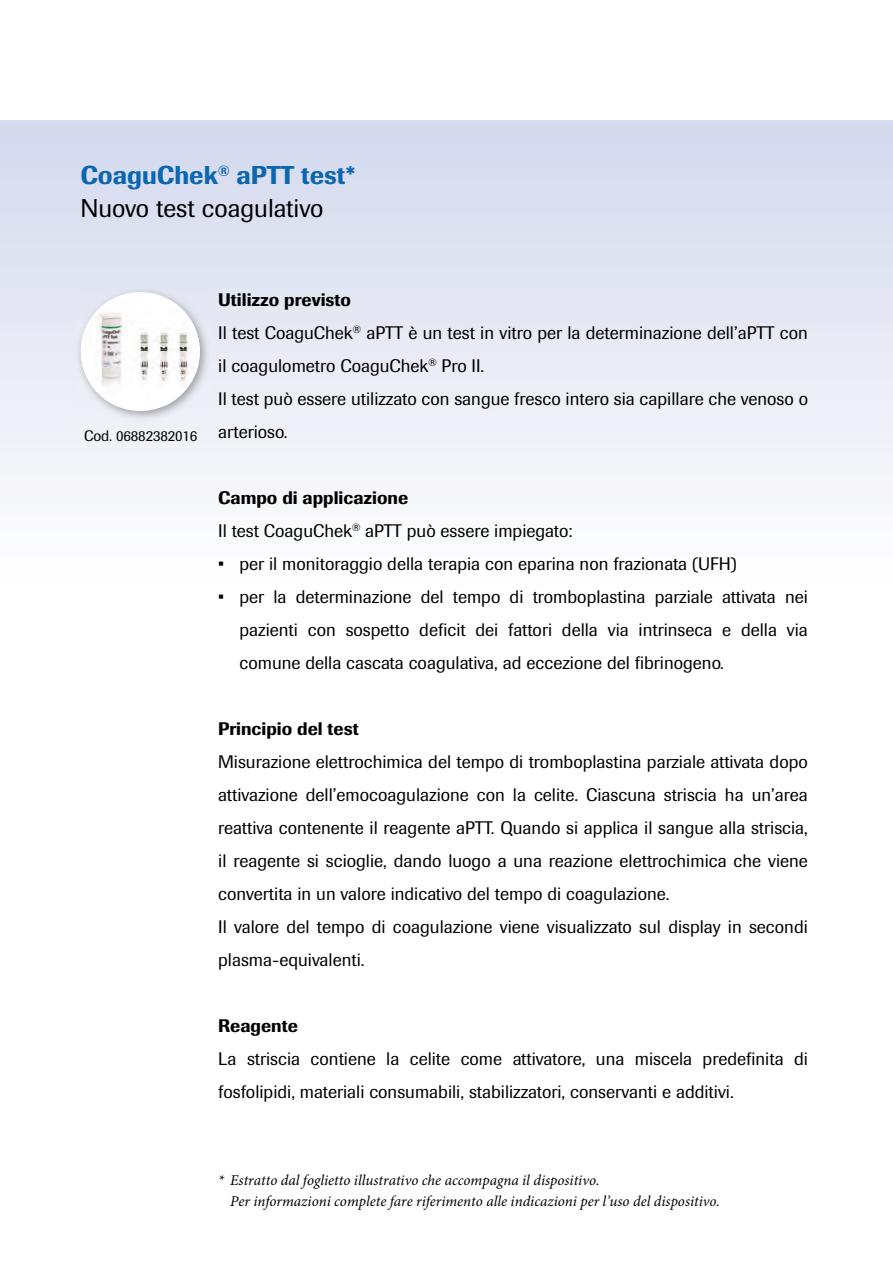
<style>
.page{position:relative;width:893px;height:1263px;background:#fff}
.page>*{position:absolute;margin:0;border:0;box-sizing:border-box;transform-origin:0 0}
.t1{font:25.5px/33px "Imago Pro";color:#000}
.t2{font:18px/33px "Imago Pro";color:#000}
.t3{font:500 18px "Imago Pro";color:#000}
.t4{font:italic 15px/21px "Minion Pro";color:#000}
.t5{font:15px "Imago Pro";letter-spacing:-.01em;color:#000}
.s1{font-weight:500;color:#0d66b0}
.s2{font-weight:500}
</style>
<div class="page">
<svg style="left:0;top:120px;width:892px;height:355px"></svg>
<img style="left:76px;top:287px;width:135px;height:135px">
<div style="left:81px;top:292px;width:119px;height:119px;background:#fff;border-radius:50%"></div>
<img style="left:81px;top:301px;width:119px;height:105px">
<h1 class="t1" style="left:80px;top:161px;width:277px"><span class="s1">CoaguChek</span><sup>®</sup> <span class="s1">aPTT test*<br></span>Nuovo test coagulativo</h1>
<p class="t5" style="left:84px;top:430px;width:115px">Cod. 06882382016</p>
<p class="t2" style="left:218px;top:285px;width:591px"><span class="s2">Utilizzo previsto<br></span>Il test CoaguChek<sup>®</sup> aPTT è un test in vitro per la determinazione dell’aPTT con il coagulometro CoaguChek<sup>®</sup> Pro II.<br>Il test può essere utilizzato con sangue fresco intero sia capillare che venoso o arterioso.</p>
<p class="t2" style="left:218px;top:483px;width:356px"><span class="s2">Campo di applicazione<br></span>Il test CoaguChek<sup>®</sup> aPTT può essere impiegato:</p>
<p class="t2" style="left:218px;top:549px;width:520px">• per il monitoraggio della terapia con eparina non frazionata (UFH)</p>
<p class="t2" style="left:239px;top:582px;width:570px;text-align:justify;text-indent:-21px">• per la determinazione del tempo di tromboplastina parziale attivata nei pazienti con sospetto deficit dei fattori della via intrinseca e della via comune della cascata coagulativa, ad eccezione del fibrinogeno.</p>
<p class="t3" style="left:218px;top:722px;width:142px">Principio del test</p>
<p class="t2" style="left:218px;top:747px;width:591px">Misurazione elettrochimica del tempo di tromboplastina parziale attivata dopo attivazione dell’emocoagulazione con la celite. Ciascuna striscia ha un’area reattiva contenente il reagente aPTT. Quando si applica il sangue alla striscia, il reagente si scioglie, dando luogo a una reazione elettrochimica che viene convertita in un valore indicativo del tempo di coagulazione.<br>Il valore del tempo di coagulazione viene visualizzato sul display in secondi plasma-equivalenti.</p>
<p class="t3" style="left:218px;top:1019px;width:81px">Reagente</p>
<p class="t2" style="left:218px;top:1043px;width:591px">La striscia contiene la celite come attivatore, una miscela predefinita di fosfolipidi, materiali consumabili, stabilizzatori, conservanti e additivi.</p>
<p class="t4" style="left:230px;top:1171px;width:491px;text-indent:-12px">* Estratto dal foglietto illustrativo che accompagna il dispositivo.<br>Per informazioni complete fare riferimento alle indicazioni per l’uso del dispositivo.</p>
</div>
